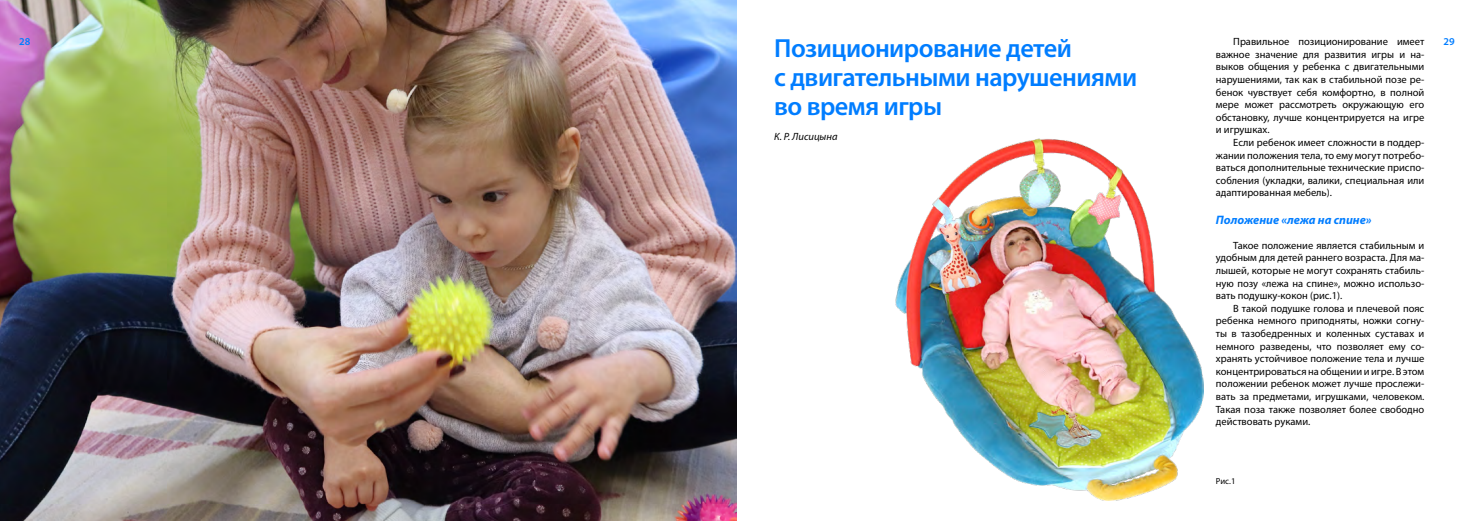
<style>
.page{position:relative;width:1474px;height:521px;background:#fff}
.page>*{position:absolute;margin:0;border:0;box-sizing:border-box;transform-origin:0 0}
.t1{font:600 26.25px/28.9px "Myriad Pro";letter-spacing:-.02em;color:#007dff}
.Subtitle{font:italic 700 12.25px "Myriad Pro";color:#007dff}
.Text{font:10.5px/12.6px "Myriad Pro";color:#000;text-align:justify}
.Autor_title{font:italic 10.5px "Myriad Pro";color:#000}
.t2{font:600 10.5px "Myriad Pro";color:#007dff}
.Signature{font:8.75px "Myriad Pro";color:#000}
</style>
<div class="page">
<img style="left:895px;top:138px;width:308px;height:362px">
<img style="left:0;top:0;width:737px;height:521px">
<p class="Text" style="left:1215px;top:35px;width:210px;text-indent:17px">Правильное позиционирование имеет важное значение для развития игры и на&shy;выков общения у ребенка с двигательными нарушениями, так как в стабильной позе ре&shy;бенок чувствует себя комфортно, в полной мере может рассмотреть окружающую его обстановку, лучше концентрируется на игре и игрушках.</p>
<p class="Text" style="left:1215px;top:136px;width:210px;text-indent:17px">Если ребенок имеет сложности в поддер&shy;жании положения тела, то ему могут потребо&shy;ваться дополнительные технические приспо&shy;собления (укладки, валики, специальная или адаптированная мебель).</p>
<p class="Subtitle" style="left:1215px;top:211px;width:157px">Положение «лежа на спине»</p>
<p class="Text" style="left:1215px;top:239px;width:210px;text-indent:17px">Такое положение является стабильным и удобным для детей раннего возраста. Для ма&shy;лышей, которые не могут сохранять стабиль&shy;ную позу «лежа на спине», можно использо&shy;вать подушку-кокон (рис.1).</p>
<p class="Text" style="left:1215px;top:302px;width:210px;text-indent:17px">В такой подушке голова и плечевой пояс ребенка немного приподняты, ножки согну&shy;ты в тазобедренных и коленных суставах и немного разведены, что позволяет ему со&shy;хранять устойчивое положение тела и лучше концентрироваться на общении и игре. В этом положении ребенок может лучше прослежи&shy;вать за предметами, игрушками, человеком.<br>Такая поза также позволяет более свободно действовать руками.</p>
<p class="t2" style="left:19px;top:35px;width:13px">28</p>
<p class="t2" style="left:1443px;top:35px;width:13px">29</p>
<p class="t1" style="left:774px;top:33px;width:364px">Позиционирование детей<br>с двигательными нарушениями во время игры</p>
<p class="Autor_title" style="left:774px;top:130px;width:65px">К. Р. Лисицына</p>
<p class="Signature" style="left:1215px;top:475px;width:21px">Рис.1</p>
</div>
